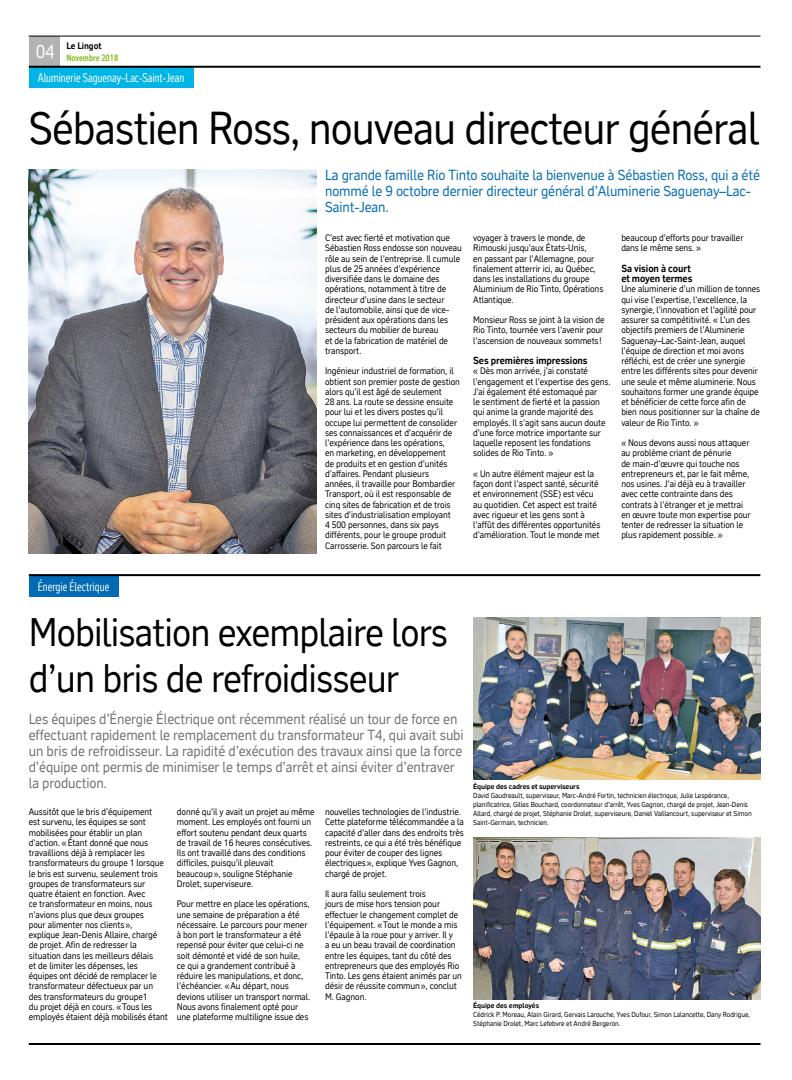
<style>
.page{position:relative;width:792px;height:1080px;background:#fff}
.page>*{position:absolute;margin:0;border:0;box-sizing:border-box;transform-origin:0 0}
.t1{font:44px "RT Vickerman";letter-spacing:-.025em;color:#000;scale:.94 1}
.t2{font:38px/46.1px "RT Vickerman";letter-spacing:-.025em;color:#000;scale:.95 1}
.t3{font:18px "RT Vickerman";color:#fff;scale:.95 1}
.t4{font:14px/16px "RT Vickerman";letter-spacing:-.01em;color:#6f6f6e;scale:.95 1}
.t5{font:14px/16px "RT Vickerman";letter-spacing:-.01em;color:#006ab4;scale:.95 1}
.t6{font:condensed 12px "RT Vickerman";color:#fff;scale:.95 1}
.t7{font:700 10px/10.2px "RT Vickerman";letter-spacing:-.01em;color:#000;scale:.95 1}
.t8{font:9px/10.3px "RT Vickerman";letter-spacing:-.01em;color:#000;scale:.95 1}
.t9{font:700 condensed 9px "RT Vickerman";color:#89bd24}
.t10{font:700 9px "RT Vickerman";letter-spacing:-.01em;color:#000;scale:.95 1}
.t11{font:7px/9px "RT Vickerman";letter-spacing:-.01em;color:#000;scale:.95 1}
.t12{font:700 7px "RT Vickerman";letter-spacing:-.01em;color:#000}
</style>
<div class="page">
<div style="left:29px;top:576px;width:89px;height:21px;background:#006ab4"></div>
<hr style="left:29px;top:574px;width:731px;height:2px;background:#000">
<img style="left:29px;top:169px;width:287px;height:385px">
<div style="left:29px;top:67px;width:164px;height:21px;background:#00b5e5"></div>
<img style="left:473px;top:617px;width:287px;height:162px">
<img style="left:473px;top:838px;width:287px;height:162px">
<div style="left:29px;top:36px;width:30px;height:31px;background:#b3b2b2"></div>
<hr style="left:29px;top:36px;width:732px;height:1px;background:#000">
<hr style="left:29px;top:66px;width:732px;height:2px;background:#000">
<hr style="left:29px;top:1043px;width:732px;height:2px;background:#000">
<h3 class="t3" style="left:36px;top:41px;width:22px">04</h3>
<p class="t10" style="left:67px;top:40px;width:38px">Le Lingot</p>
<p class="t9" style="left:67px;top:52px;width:53px">Novembre 2018</p>
<h3 class="t6" style="left:38px;top:70px;width:156px">Aluminerie Saguenay–Lac-Saint-Jean</h3>
<h1 class="t1" style="left:29px;top:101px;width:779px">Sébastien Ross, nouveau directeur général</h1>
<h3 class="t6" style="left:38px;top:580px;width:77px">Énergie Électrique</h3>
<h3 class="t5" style="left:325px;top:166px;width:459px">La grande famille Rio Tinto souhaite la bienvenue à Sébastien Ross, qui a été nommé le 9 octobre dernier directeur général d’Aluminerie Saguenay–Lac-<br>Saint-Jean.</h3>
<p class="t8" style="left:325px;top:233px;width:146px">C’est avec fierté et motivation que<br>Sébastien Ross endosse son nouveau rôle au sein de l’entreprise. Il cumule plus de 25 années d’expérience diversifiée dans le domaine des opérations, notamment à titre de directeur d’usine dans le secteur<br>de l’automobile, ainsi que de vice&shy;président aux opérations dans les secteurs du mobilier de bureau<br>et de la fabrication de matériel de transport.</p>
<p class="t8" style="left:325px;top:366px;width:143px">Ingénieur industriel de formation, il obtient son premier poste de gestion alors qu’il est âgé de seulement<br>28 ans. La route se dessine ensuite pour lui et les divers postes qu’il occupe lui permettent de consolider ses connaissances et d’acquérir de l’expérience dans les opérations,<br>en marketing, en développement<br>de produits et en gestion d’unités d’affaires. Pendant plusieurs années, il travaille pour Bombardier Transport, où il est responsable de cinq sites de fabrication et de trois sites d’industrialisation employant<br>4 500 personnes, dans six pays différents, pour le groupe produit Carrosserie. Son parcours le fait</p>
<p class="t8" style="left:473px;top:233px;width:139px">voyager à travers le monde, de<br>Rimouski jusqu'aux États-Unis,<br>en passant par l’Allemagne, pour finalement atterrir ici, au Québec, dans les installations du groupe<br>Aluminium de Rio Tinto, Opérations<br>Atlantique.</p>
<p class="t8" style="left:473px;top:315px;width:140px">Monsieur Ross se joint à la vision de<br>Rio Tinto, tournée vers l’avenir pour l’ascension de nouveaux sommets!</p>
<p class="t7" style="left:473px;top:355px;width:122px">Ses premières impressions</p>
<p class="t8" style="left:473px;top:366px;width:146px">« Dès mon arrivée, j’ai constaté l’engagement et l’expertise des gens.<br>J’ai également été estomaqué par<br>le sentiment de fierté et la passion qui anime la grande majorité des employés. Il s’agit sans aucun doute d’une force motrice importante sur laquelle reposent les fondations solides de Rio Tinto. »</p>
<p class="t8" style="left:473px;top:468px;width:135px">« Un autre élément majeur est la façon dont l’aspect santé, sécurité et environnement (SSE) est vécu au quotidien. Cet aspect est traité avec rigueur et les gens sont à l’affût des différentes opportunités d’amélioration. Tout le monde met</p>
<p class="t8" style="left:621px;top:233px;width:130px">beaucoup d’efforts pour travailler dans le même sens. »</p>
<p class="t7" style="left:621px;top:263px;width:76px">Sa vision à court et moyen termes</p>
<p class="t8" style="left:621px;top:284px;width:148px">Une aluminerie d’un million de tonnes qui vise l’expertise, l’excellence, la synergie, l’innovation et l’agilité pour assurer sa compétitivité. « L’un des objectifs premiers de l’Aluminerie Saguenay–Lac-Saint-Jean, auquel l’équipe de direction et moi avons réfléchi, est de créer une synergie entre les différents sites pour devenir une seule et même aluminerie. Nous souhaitons former une grande équipe et bénéficier de cette force afin de bien nous positionner sur la chaîne de valeur de Rio Tinto. »</p>
<p class="t8" style="left:621px;top:438px;width:138px">« Nous devons aussi nous attaquer au problème criant de pénurie<br>de main-d’œuvre qui touche nos entrepreneurs et, par le fait même, nos usines. J’ai déjà eu à travailler avec cette contrainte dans des contrats à l’étranger et je mettrai en œuvre toute mon expertise pour tenter de redresser la situation le plus rapidement possible. »</p>
<h2 class="t2" style="left:29px;top:609px;width:443px">Mobilisation exemplaire lors d’un bris de refroidisseur</h2>
<p class="t4" style="left:29px;top:711px;width:459px">Les équipes d’Énergie Électrique ont récemment réalisé un tour de force en effectuant rapidement le remplacement du transformateur T4, qui avait subi un bris de refroidisseur. La rapidité d’exécution des travaux ainsi que la force d’équipe ont permis de minimiser le temps d’arrêt et ainsi éviter d’entraver la production.</p>
<p class="t8" style="left:29px;top:807px;width:148px">Aussitôt que le bris d’équipement<br>est survenu, les équipes se sont mobilisées pour établir un plan d’action. «Étant donné que nous travaillions déjà à remplacer les transformateurs du groupe 1 lorsque le bris est survenu, seulement trois groupes de transformateurs sur quatre étaient en fonction. Avec<br>ce transformateur en moins, nous n’avions plus que deux groupes<br>pour alimenter nos clients»,<br>explique Jean-Denis Allaire, chargé de projet. Afin de redresser la situation dans les meilleurs délais<br>et de limiter les dépenses, les équipes ont décidé de remplacer le transformateur défectueux par un des transformateurs du groupe1<br>du projet déjà en cours. «Tous les employés étaient déjà mobilisés étant</p>
<p class="t8" style="left:177px;top:807px;width:146px">donné qu’il y avait un projet au même moment. Les employés ont fourni un effort soutenu pendant deux quarts de travail de 16 heures consécutives.<br>Ils ont travaillé dans des conditions difficiles, puisqu’il pleuvait beaucoup», souligne Stéphanie Drolet, superviseure.</p>
<p class="t8" style="left:325px;top:807px;width:148px">nouvelles technologies de l’industrie.<br>Cette plateforme télécommandée a la capacité d’aller dans des endroits très restreints, ce qui a été très bénéfique pour éviter de couper des lignes électriques», explique Yves Gagnon, chargé de projet.</p>
<p class="t8" style="left:325px;top:889px;width:146px">Il aura fallu seulement trois<br>jours de mise hors tension pour effectuer le changement complet de l’équipement. «Tout le monde a mis l’épaule à la roue pour y arriver. Il y<br>a eu un beau travail de coordination entre les équipes, tant du côté des entrepreneurs que des employés Rio<br>Tinto. Les gens étaient animés par un désir de réussite commun», conclut<br>M. Gagnon.</p>
<p class="t8" style="left:177px;top:899px;width:142px">Pour mettre en place les opérations, une semaine de préparation a été nécessaire. Le parcours pour mener à bon port le transformateur a été repensé pour éviter que celui-ci ne soit démonté et vidé de son huile, ce qui a grandement contribué à réduire les manipulations, et donc, l’échéancier. «Au départ, nous devions utiliser un transport normal.<br>Nous avons finalement opté pour une plateforme multiligne issue des</p>
<p class="t12" style="left:473px;top:783px;width:108px">Équipe des cadres et superviseurs</p>
<p class="t11" style="left:473px;top:791px;width:295px">David Gaudreault, superviseur, Marc-André Fortin, technicien électrique, Julie Lespérance, planificatrice, Gilles Bouchard, coordonnateur d’arrêt, Yves Gagnon, chargé de projet, Jean-Denis Allard, chargé de projet, Stéphanie Drolet, superviseure, Daniel Vaillancourt, superviseur et Simon Saint-Germain, technicien.</p>
<p class="t12" style="left:473px;top:1001px;width:67px">Équipe des employés</p>
<p class="t11" style="left:473px;top:1010px;width:293px">Cédrick P. Moreau, Alain Girard, Gervais Larouche, Yves Dufour, Simon Lalancette, Dany Rodrigue,<br>Stéphanie Drolet, Marc Lefebvre et André Bergeron.</p>
</div>
